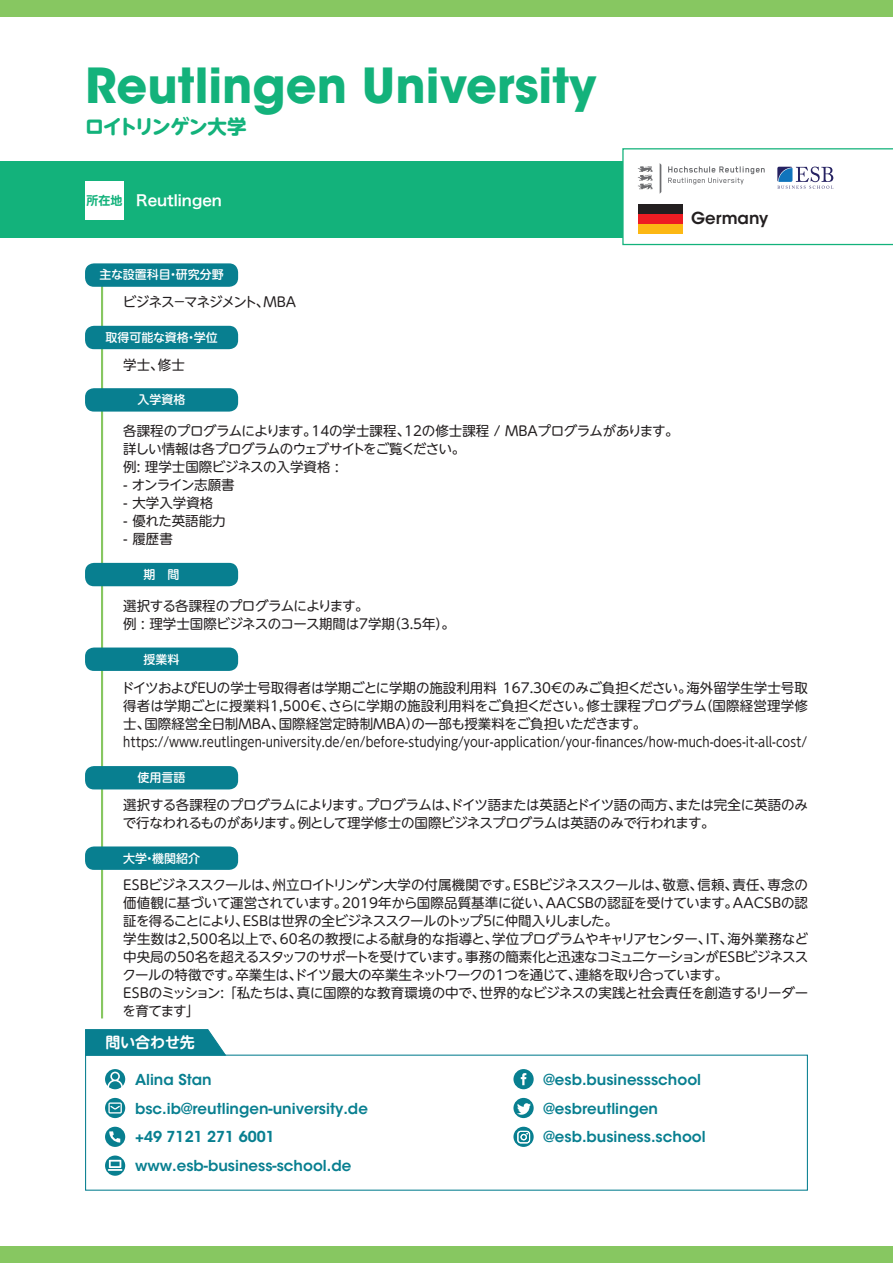
<style>
.page{position:relative;width:893px;height:1263px;background:#fff}
.page>*{position:absolute;margin:0;border:0;box-sizing:border-box;transform-origin:0 0}
.t1{font:700 48px "ITC Avant Garde Std";color:#13b27b}
.t2{font:700 19.5px "UD Shin M Go Pro";letter-spacing:-.055em;color:#13b27b}
.t3{font:600 16.5px "ITC Avant Garde Std";color:#231f20}
.t4{font:600 15px/28.8px "ITC Avant Garde Std";color:#087f90}
.t5{font:15px "Hira Kaku Std N W6";color:#fff}
.t6{font:700 15px "UD Shin M Go Pro De";letter-spacing:-.01em;color:#fff}
.t7{font:13.5px/18px "UD Shin M Go Pro";letter-spacing:-.015em;color:#231f20}
.t8{font:13.5px "UD Shin M Go Pro";letter-spacing:-.07em;color:#231f20}
.t9{font:500 12px "UD Shin M Go Pro";color:#fff}
.s1{font-family:"UD Shin M Go Pro De";font-weight:700;font-size:12px;color:#13b27b}
</style>
<div class="page">
<div style="left:0;top:1246px;width:893px;height:17px;background:#87c761"></div>
<div style="left:0;top:0;width:893px;height:17px;background:#87c761"></div>
<div style="left:0;top:162px;width:893px;height:76px;background:#13b27b"></div>
<hr style="left:101px;top:286px;width:2px;height:732px;background:#87c761">
<div style="left:85px;top:181px;width:38px;height:39px;background:#fff"></div>
<div style="left:85px;top:263px;width:153px;height:24px;background:#087f90;border-radius:9px"></div>
<div style="left:85px;top:326px;width:153px;height:23px;background:#087f90;border-radius:9px"></div>
<div style="left:85px;top:563px;width:153px;height:23px;background:#087f90;border-radius:9px"></div>
<div style="left:85px;top:647px;width:153px;height:24px;background:#087f90;border-radius:9px"></div>
<div style="left:85px;top:766px;width:153px;height:23px;background:#087f90;border-radius:9px"></div>
<div style="left:85px;top:846px;width:153px;height:24px;background:#087f90;border-radius:9px"></div>
<svg style="left:85px;top:1029px;width:142px;height:27px;background:#1a8898"></svg>
<div style="left:105px;top:1069px;width:20px;height:20px;background:#087f90;border-radius:50%"></div>
<svg style="left:107px;top:1071px;width:16px;height:17px"></svg>
<svg style="left:105px;top:1098px;width:20px;height:20px"></svg>
<svg style="left:108px;top:1102px;width:14px;height:11px"></svg>
<div style="left:105px;top:1127px;width:20px;height:20px;background:#087f90;border-radius:50%"></div>
<svg style="left:109px;top:1131px;width:11px;height:11px"></svg>
<svg style="left:105px;top:1155px;width:20px;height:21px"></svg>
<svg style="left:108px;top:1160px;width:14px;height:11px"></svg>
<svg style="left:513px;top:1069px;width:21px;height:20px"></svg>
<div style="left:513px;top:1098px;width:21px;height:20px;background:#087f90;border-radius:50%"></div>
<svg style="left:517px;top:1103px;width:14px;height:12px"></svg>
<svg style="left:513px;top:1127px;width:21px;height:20px"></svg>
<svg style="left:517px;top:1131px;width:13px;height:12px"></svg>
<svg style="left:622px;top:148px;width:271px;height:97px"></svg>
<div style="left:85px;top:388px;width:153px;height:24px;background:#087f90;border-radius:9px"></div>
<h1 class="t1" style="left:85px;top:54px;width:513px">Reutlingen University</h1>
<h2 class="t2" style="left:85px;top:111px;width:163px">ロイトリンゲン大学</h2>
<p class="t5" style="left:86px;top:189px;width:137px"><span class="s1">所在地</span> Reutlingen</p>
<p class="t9" style="left:99px;top:265px;width:126px">主な設置科目・研究分野</p>
<p class="t8" style="left:123px;top:291px;width:175px">ビジネス－マネジメント、MBA</p>
<p class="t9" style="left:105px;top:328px;width:114px">取得可能な資格・学位</p>
<p class="t7" style="left:123px;top:355px;width:63px">学士、修士</p>
<p class="t9" style="left:138px;top:390px;width:49px">入学資格</p>
<p class="t7" style="left:123px;top:421px;width:557px">各課程のプログラムによります。14の学士課程、12の修士課程 / MBAプログラムがあります。詳しい情報は各プログラムのウェブサイトをご覧ください。<br>例: 理学士国際ビジネスの入学資格 :</p>
<p class="t8" style="left:123px;top:474px;width:113px">- オンライン志願書</p>
<p class="t7" style="left:123px;top:493px;width:92px">- 大学入学資格</p>
<p class="t7" style="left:123px;top:511px;width:104px">- 優れた英語能力</p>
<p class="t7" style="left:123px;top:529px;width:51px">- 履歴書</p>
<p class="t9" style="left:144px;top:565px;width:37px">期　間</p>
<p class="t7" style="left:123px;top:596px;width:333px">選択する各課程のプログラムによります。<br>例 : 理学士国際ビジネスのコース期間は7学期（3.5年）。</p>
<p class="t9" style="left:144px;top:649px;width:37px">授業料</p>
<p class="t3" style="left:691px;top:208px;width:78px">Germany</p>
<p class="t7" style="left:121px;top:679px;width:688px">ドイツおよびEUの学士号取得者は学期ごとに学期の施設利用料 167.30€のみご負担ください。海外留学生学士号取得者は学期ごとに授業料1,500€、さらに学期の施設利用料をご負担ください。修士課程プログラム（国際経営理学修士、国際経営全日制MBA、国際経営定時制MBA）の一部も授業料をご負担いただきます。https://www.reutlingen-university.de/en/before-studying/your-application/your-finances/how-much-does-it-all-cost/</p>
<p class="t9" style="left:138px;top:768px;width:49px">使用言語</p>
<p class="t7" style="left:123px;top:795px;width:687px">選択する各課程のプログラムによります。プログラムは、ドイツ語または英語とドイツ語の両方、または完全に英語のみで行なわれるものがあります。例として理学修士の国際ビジネスプログラムは英語のみで行われます。</p>
<p class="t9" style="left:123px;top:848px;width:78px">大学・機関紹介</p>
<p class="t7" style="left:123px;top:875px;width:687px">ESBビジネススクールは、州立ロイトリンゲン大学の付属機関です。ESBビジネススクールは、敬意、信頼、責任、専念の価値観に基づいて運営されています。2019年から国際品質基準に従い、AACSBの認証を受けています。AACSBの認証を得ることにより、ESBは世界の全ビジネススクールのトップ5に仲間入りしました。<br>学生数は2,500名以上で、60名の教授による献身的な指導と、学位プログラムやキャリアセンター、IT、海外業務など中央局の50名を超えるスタッフのサポートを受けています。事務の簡素化と迅速なコミュニケーションがESBビジネススクールの特徴です。卒業生は、ドイツ最大の卒業生ネットワークの1つを通じて、連絡を取り合っています。<br>ESBのミッション: 「私たちは、真に国際的な教育環境の中で、世界的なビジネスの実践と社会責任を創造するリーダーを育てます」</p>
<p class="t6" style="left:105px;top:1030px;width:91px">問い合わせ先</p>
<p class="t4" style="left:135px;top:1065px;width:234px">Alina Stan bsc.ib@reutlingen-university.de +49 7121 271 6001 www.esb-business-school.de</p>
<p class="t4" style="left:543px;top:1065px;width:164px">@esb.businessschool @esbreutlingen @esb.business.school</p>
</div>
